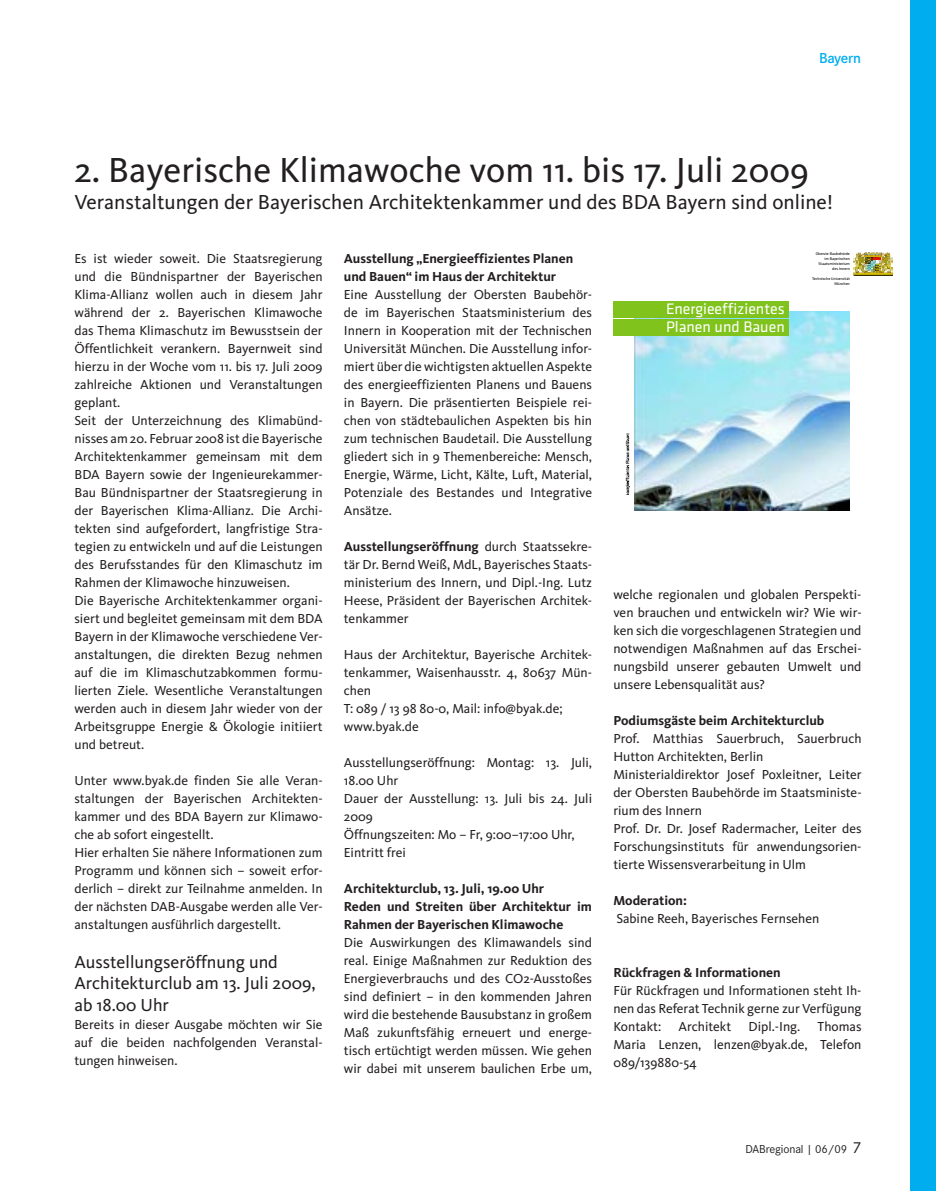
<style>
.page{position:relative;width:936px;height:1191px;background:#fff}
.page>*{position:absolute;margin:0;border:0;box-sizing:border-box;transform-origin:0 0}
.t1{font:36px "Kievit";color:#231f20}
.t2{font:21px "Kievit";color:#231f20}
.t3{font:18px/21px "Kievit";color:#231f20}
.t4{font:15.75px/18.1px "Klavika";color:#fff}
.t5{font:600 15px "Corporate S";letter-spacing:-.02em;color:#00aeef}
.t6{font:13.5px/18px "Kievit";color:#231f20;text-align:justify}
.t7{font:700 13.5px/18px "Kievit";color:#231f20}
.t8{font:12px "Corporate S";letter-spacing:-.01em;color:#231f20}
.t9{font:4.05px/4.9px "Klavika";color:#000;text-align:right}
.s1{font-weight:700}
.s2{font-size:16.5px}
</style>
<div class="page">
<div style="left:910px;top:0;width:25px;height:1191px;background:#00aeef"></div>
<img style="left:634px;top:312px;width:215px;height:198px">
<div style="left:613px;top:302px;width:176px;height:16px;background:#80c31c"></div>
<div style="left:613px;top:320px;width:176px;height:16px;background:#80c31c"></div>
<img style="left:853px;top:252px;width:39px;height:24px">
<img style="left:625px;top:433px;width:4px;height:59px">
<p class="t5" style="left:819px;top:49px;width:43px">Bayern</p>
<h1 class="t1" style="left:74px;top:148px;width:735px">2. Bayerische Klimawoche vom 11. bis 17. Juli 2009</h1>
<h2 class="t2" style="left:74px;top:189px;width:760px">Veranstaltungen der Bayerischen Architektenkammer und des BDA Bayern sind online!</h2>
<p class="t6" style="left:74px;top:249px;width:250px;text-align:left">Es ist wieder soweit. Die Staatsregierung und die Bündnispartner der Bayerischen Klima-Allianz wollen auch in diesem Jahr während der 2. Bayerischen Klimawoche das Thema Klimaschutz im Bewusstsein der Öffentlichkeit verankern. Bayernweit sind hierzu in der Woche vom 11. bis 17. Juli 2009 zahlreiche Aktionen und Veranstaltungen geplant.<br>Seit der Unterzeichnung des Klimabünd&shy;nisses am 20. Februar 2008 ist die Bayerische Architektenkammer gemeinsam mit dem BDA Bayern sowie der Ingenieurekammer-Bau Bündnispartner der Staatsregierung in der Bayerischen Klima-Allianz. Die Archi&shy;tekten sind aufgefordert, langfristige Stra&shy;tegien zu entwickeln und auf die Leistungen des Berufsstandes für den Klimaschutz im Rahmen der Klimawoche hinzuweisen.<br>Die Bayerische Architektenkammer organi&shy;siert und begleitet gemeinsam mit dem BDA Bayern in der Klimawoche verschiedene Ver&shy;anstaltungen, die direkten Bezug nehmen auf die im Klimaschutzabkommen formu&shy;lierten Ziele. Wesentliche Veranstaltungen werden auch in diesem Jahr wieder von der Arbeitsgruppe Energie &amp; Ökologie initiiert und betreut.</p>
<p class="t6" style="left:74px;top:771px;width:250px;text-align:left">Unter www.byak.de finden Sie alle Veran&shy;staltungen der Bayerischen Architekten&shy;kammer und des BDA Bayern zur Klimawo&shy;che ab sofort eingestellt.<br>Hier erhalten Sie nähere Informationen zum Programm und können sich – soweit erfor&shy;derlich – direkt zur Teilnahme anmelden. In der nächsten DAB-Ausgabe werden alle Ver&shy;anstaltungen ausführlich dargestellt.</p>
<h3 class="t3" style="left:74px;top:951px;width:242px">Ausstellungseröffnung und<br>Architekturclub am 13. Juli 2009, ab 18.00 Uhr</h3>
<p class="t6" style="left:74px;top:1014px;width:250px">Bereits in dieser Ausgabe möchten wir Sie auf die beiden nachfolgenden Veranstal&shy;tungen hinweisen.</p>
<p class="t7" style="left:344px;top:249px;width:231px">Ausstellung „Energieeffizientes Planen und Bauen“ im Haus der Architektur</p>
<p class="t6" style="left:344px;top:285px;width:250px">Eine Ausstellung der Obersten Baubehör&shy;de im Bayerischen Staatsministerium des Innern in Kooperation mit der Technischen Universität München. Die Ausstellung infor&shy;miert über die wichtigsten aktuellen Aspekte des energieeffizienten Planens und Bauens in Bayern. Die präsentierten Beispiele rei&shy;chen von städtebaulichen Aspekten bis hin zum technischen Baudetail. Die Ausstellung gliedert sich in 9 Themenbereiche: Mensch, Energie, Wärme, Licht, Kälte, Luft, Material, Potenziale des Bestandes und Integrative Ansätze.</p>
<p class="t6" style="left:344px;top:537px;width:250px"><span class="s1">Ausstellungseröffnung</span> durch Staatssekre&shy;tär Dr. Bernd Weiß, MdL, Bayerisches Staats&shy;ministerium des Innern, und Dipl.-Ing. Lutz Heese, Präsident der Bayerischen Architek&shy;tenkammer</p>
<p class="t6" style="left:344px;top:645px;width:250px;text-align:left">Haus der Architektur, Bayerische Architek&shy;tenkammer, Waisenhausstr. 4, 80637 Mün&shy;chen<br>T: 089 / 13 98 80-0, Mail: info@byak.de; www.byak.de</p>
<p class="t6" style="left:344px;top:753px;width:250px;text-align:left">Ausstellungseröffnung: Montag: 13. Juli,<br>18.00 Uhr<br>Dauer der Ausstellung: 13. Juli bis 24. Juli<br>2009<br>Öffnungszeiten: Mo – Fr, 9:00–17:00 Uhr,<br>Eintritt frei</p>
<p class="t7" style="left:344px;top:879px;width:250px">Architekturclub, 13. Juli, 19.00 Uhr<br>Reden und Streiten über Architektur im<br>Rahmen der Bayerischen Klimawoche</p>
<p class="t6" style="left:344px;top:933px;width:250px">Die Auswirkungen des Klimawandels sind real. Einige Maßnahmen zur Reduktion des Energieverbrauchs und des CO2-Ausstoßes sind definiert – in den kommenden Jahren wird die bestehende Bausubstanz in großem Maß zukunftsfähig erneuert und energe&shy;tisch ertüchtigt werden müssen. Wie gehen wir dabei mit unserem baulichen Erbe um,</p>
<p class="t9" style="left:362px;top:491px;width:42px">ISBN 978-3-9812482-0-3</p>
<p class="t4" style="left:666px;top:299px;width:120px">Energieeffizientes<br>Planen und Bauen</p>
<p class="t9" style="left:815px;top:251px;width:36px">Oberste Baubehörde im Bayerischen<br>Staatsministerium des Innern</p>
<p class="t9" style="left:812px;top:276px;width:39px">Technische Universität<br>München</p>
<p class="t6" style="left:613px;top:585px;width:250px">welche regionalen und globalen Perspekti&shy;ven brauchen und entwickeln wir? Wie wir&shy;ken sich die vorgeschlagenen Strategien und notwendigen Maßnahmen auf das Erschei&shy;nungsbild unserer gebauten Umwelt und unsere Lebensqualität aus?</p>
<p class="t7" style="left:613px;top:711px;width:212px">Podiumsgäste beim Architekturclub</p>
<p class="t6" style="left:613px;top:729px;width:250px;text-align:left">Prof. Matthias Sauerbruch, Sauerbruch Hutton Architekten, Berlin Ministerialdirektor Josef Poxleitner, Leiter der Obersten Baubehörde im Staatsministe&shy;rium des Innern<br>Prof. Dr. Dr. Josef Radermacher, Leiter des Forschungsinstituts für anwendungsorien&shy;tierte Wissensverarbeitung in Ulm</p>
<p class="t7" style="left:613px;top:891px;width:75px">Moderation:</p>
<p class="t6" style="left:616px;top:909px;width:204px">Sabine Reeh, Bayerisches Fernsehen</p>
<p class="t7" style="left:613px;top:963px;width:169px">Rückfragen &amp; Informationen</p>
<p class="t6" style="left:613px;top:981px;width:250px">Für Rückfragen und Informationen steht Ih&shy;nen das Referat Technik gerne zur Verfügung Kontakt:</p>
<p class="t6" style="left:613px;top:1017px;width:250px;text-indent:204px">Thomas Maria Lenzen, lenzen@byak.de, Telefon 089/139880-54</p>
<p class="t6" style="left:678px;top:1017px;width:54px">Architekt</p>
<p class="t6" style="left:748px;top:1017px;width:53px">Dipl.-Ing.</p>
<p class="t8" style="left:745px;top:1141px;width:117px">DABregional | 06/09 <span class="s2">7</span></p>
</div>
